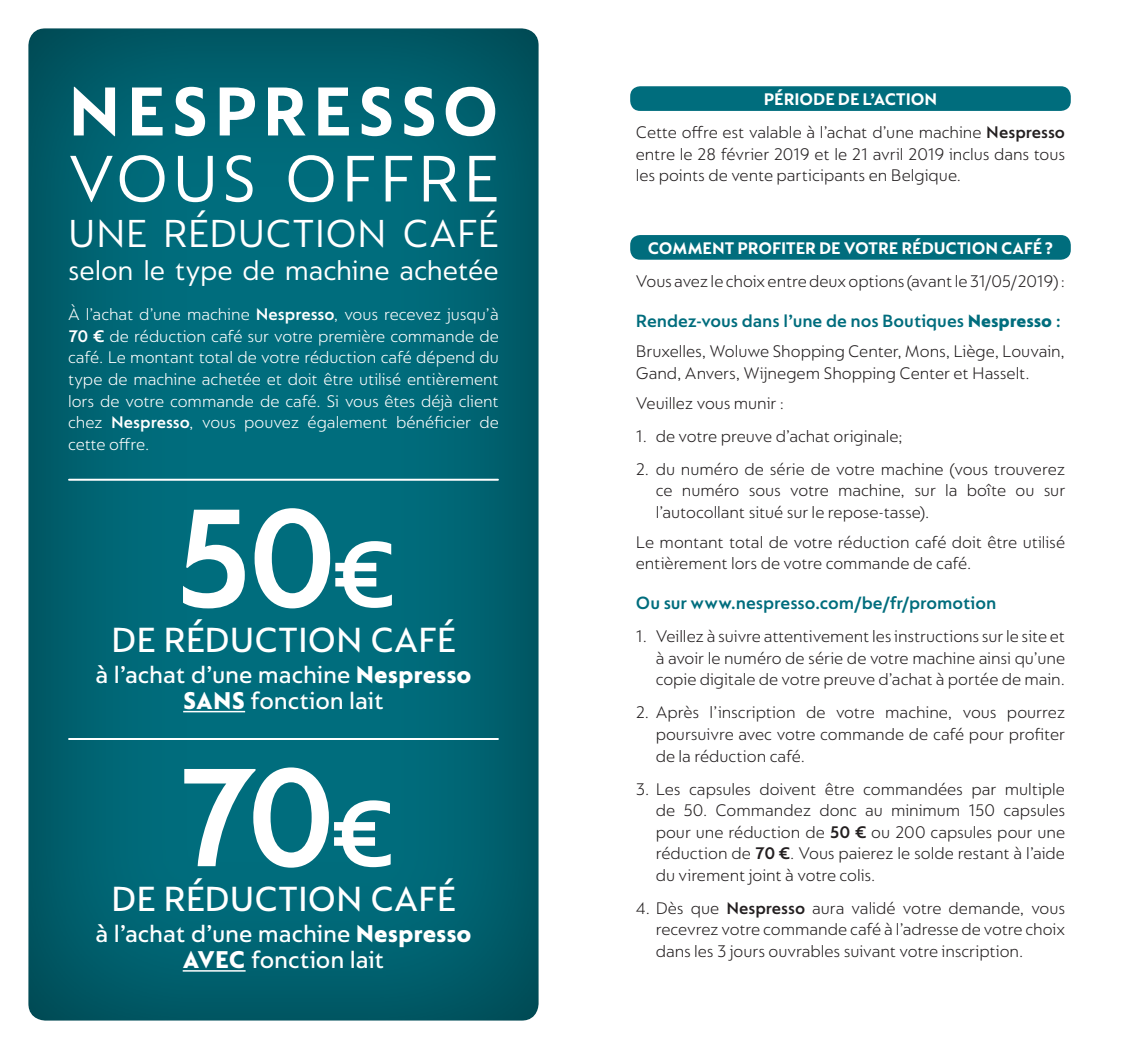
<style>
.page{position:relative;width:1134px;height:1049px;background:#fff}
.page>*{position:absolute;margin:0;border:0;box-sizing:border-box;transform-origin:0 0}
.t1{font:600 150px "Nespresso Lucas";color:#fff}
.t2{font:700 74px "Nespresso Lucas";letter-spacing:.075em;color:#fff}
.t3{font:70.4px "Nespresso Lucas";letter-spacing:.05em;color:#fff}
.t4{font:41.8px "Nespresso Lucas";letter-spacing:.01em;color:#fff}
.t5{font:500 37.4px "Nespresso Lucas";color:#fff}
.t6{font:30px "Nespresso Lucas";letter-spacing:-.005em;color:#fff}
.t7{font:500 26px/26px "Nespresso Lucas";letter-spacing:-.005em;color:#fff;text-align:center}
.t8{font:600 19px "Nespresso Lucas";color:#006d7d}
.t9{font:300 18px/21.6px "Nespresso Lucas";letter-spacing:-.005em;color:#231f20;text-align:justify}
.t10{font:300 18px/21.6px "Nespresso Lucas";color:#fff;text-align:justify}
.t11{font:700 18px "Nespresso Lucas";letter-spacing:-.015em;color:#fff}
.s1{font-weight:600}
.s2{font-size:100px}
.s3{font-family:"Nespresso Lucas Xtra Bd";font-weight:400}
.s4{font-weight:700;color:#fff}
</style>
<div class="page">
<svg style="left:28px;top:28px;width:511px;height:993px;background:#016574"></svg>
<div style="left:630px;top:86px;width:441px;height:25px;background:#006d7d;border-radius:10px"></div>
<div style="left:630px;top:235px;width:441px;height:25px;background:#006d7d;border-radius:10px"></div>
<hr style="left:183px;top:711px;width:62px;height:1px;background:#fff">
<hr style="left:183px;top:970px;width:63px;height:1px;background:#fff">
<hr style="left:69px;top:479px;width:429px;height:2px;background:#fff">
<hr style="left:69px;top:738px;width:429px;height:2px;background:#fff">
<h2 class="t2" style="left:68px;top:69px;width:432px">NESPRESSO</h2>
<h3 class="t3" style="left:68px;top:138px;width:432px">VOUS OFFRE</h3>
<h3 class="t4" style="left:68px;top:210px;width:432px">UNE RÉDUCTION CAFÉ</h3>
<h3 class="t6" style="left:68px;top:253px;width:432px">selon le type de machine achetée</h3>
<p class="t10" style="left:68px;top:303px;width:432px">À l’achat d’une machine <span class="s1">Nespresso</span>, vous recevez jusqu’à <span class="s1">70 €</span> de réduction café sur votre première commande de café. Le montant total de votre réduction café dépend du type de machine achetée et doit être utilisé entièrement lors de votre commande de café. Si vous êtes déjà client chez <span class="s1">Nespresso</span>, vous pouvez également bénéficier de cette offre.</p>
<h1 class="t1" style="left:172px;top:472px;width:224px">50<span class="s2">€</span></h1>
<h3 class="t5" style="left:111px;top:618px;width:346px">DE RÉDUCTION CAFÉ</h3>
<h3 class="t7" style="left:95px;top:661px;width:378px">à l’achat d’une machine <span class="s3">Nespresso<br>SANS</span> fonction lait</h3>
<h1 class="t1" style="left:174px;top:731px;width:221px">70<span class="s2">€</span></h1>
<h3 class="t5" style="left:111px;top:877px;width:346px">DE RÉDUCTION CAFÉ</h3>
<h3 class="t7" style="left:95px;top:920px;width:378px">à l’achat d’une machine <span class="s3">Nespresso<br>AVEC</span> fonction lait</h3>
<p class="t9" style="left:636px;top:83px;width:431px;line-height:33px;text-align:center"><span class="s4">PÉRIODE DE L’ACTION<br></span>Cette offre est valable à l’achat d’une machine <span class="s1">Nespresso</span></p>
<p class="t9" style="left:636px;top:143px;width:431px">entre le 28 février 2019 et le 21 avril 2019 inclus dans tous les points de vente participants en Belgique.</p>
<p class="t11" style="left:648px;top:238px;width:407px">COMMENT PROFITER DE VOTRE RÉDUCTION CAFÉ ?</p>
<p class="t9" style="left:636px;top:270px;width:431px">Vous avez le choix entre deux options (avant le 31/05/2019) :</p>
<p class="t8" style="left:636px;top:310px;width:427px">Rendez-vous dans l’une de nos Boutiques <span class="s3">Nespresso</span> :</p>
<p class="t9" style="left:636px;top:340px;width:431px">Bruxelles, Woluwe Shopping Center, Mons, Liège, Louvain,<br>Gand, Anvers, Wijnegem Shopping Center et Hasselt.</p>
<p class="t9" style="left:636px;top:392px;width:150px">Veuillez vous munir :</p>
<p class="t9" style="left:636px;top:424px;width:268px">1. de votre preuve d’achat originale;</p>
<p class="t9" style="left:656px;top:457px;width:411px;text-indent:-20px">2. du numéro de série de votre machine (vous trouverez ce numéro sous votre machine, sur la boîte ou sur l’autocollant situé sur le repose-tasse).</p>
<p class="t9" style="left:636px;top:531px;width:431px">Le montant total de votre réduction café doit être utilisé entièrement lors de votre commande de café.</p>
<p class="t8" style="left:636px;top:592px;width:362px">Ou sur www.nespresso.com/be/fr/promotion</p>
<p class="t9" style="left:656px;top:625px;width:411px;text-indent:-20px">1. Veillez à suivre attentivement les instructions sur le site et à avoir le numéro de série de votre machine ainsi qu’une copie digitale de votre preuve d’achat à portée de main.</p>
<p class="t9" style="left:656px;top:701px;width:411px;text-indent:-20px">2. Après l’inscription de votre machine, vous pourrez poursuivre avec votre commande de café pour profiter de la réduction café.</p>
<p class="t9" style="left:656px;top:777px;width:411px;text-indent:-20px">3. Les capsules doivent être commandées par multiple de 50. Commandez donc au minimum 150 capsules pour une réduction de <span class="s1">50 €</span> ou 200 capsules pour une réduction de <span class="s1">70 €</span>. Vous paierez le solde restant à l’aide du virement joint à votre colis.</p>
<p class="t9" style="left:656px;top:897px;width:411px;text-indent:-20px">4. Dès que <span class="s1">Nespresso</span> aura validé votre demande, vous recevrez votre commande café à l’adresse de votre choix dans les 3 jours ouvrables suivant votre inscription.</p>
</div>
